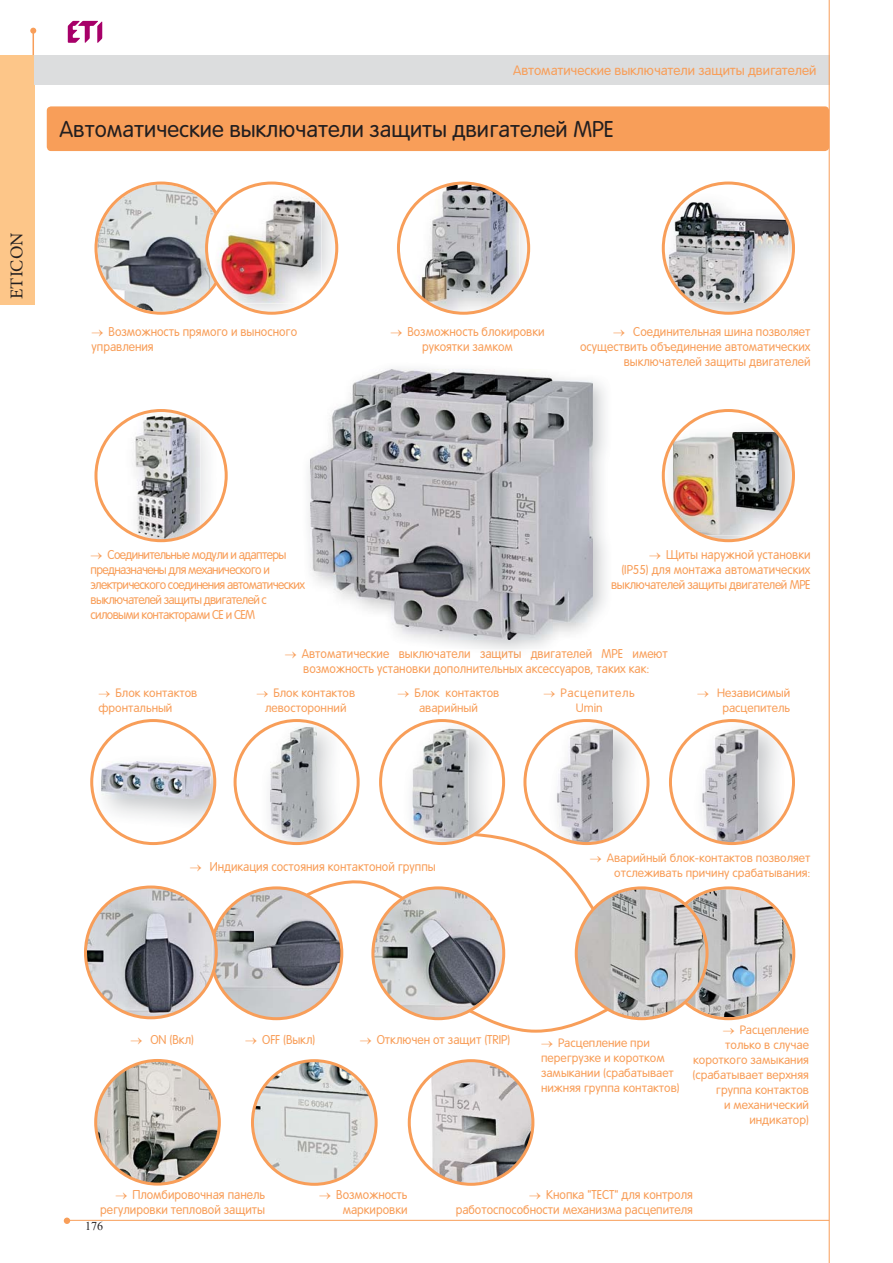
<style>
.page{position:relative;width:893px;height:1263px;background:#fff}
.page>*{position:absolute;margin:0;border:0;box-sizing:border-box;transform-origin:0 0}
.t1{font:22.5px "Rotonda C";color:#231f20}
.t2{font:18px "Minion Pro";letter-spacing:-.005em;color:#231f20}
.t3{font:13.5px "Rotonda C";color:#f89e59}
.t4{font:12.6px/15px "Rotonda C";color:#f89e59;text-align:right;scale:.95 1}
.t5{font:12.6px/15px "Rotonda C";letter-spacing:-.05em;color:#f89e59;scale:.95 1}
.t6{font:12px/15px "Rotonda C";color:#f89e59;text-align:right}
.t7{font:12px/15px "Rotonda C";letter-spacing:.06em;color:#f89e59;text-align:center}
.t8{font:12px "Times New Roman";color:#231f20}
.s1{color:#f59c58}
.s2{color:#f29a56}
.s3{color:#f19956}
.s4{color:#f79d58}
</style>
<div class="page">
<svg style="left:68px;top:21px;width:34px;height:22px"></svg>
<svg style="left:64px;top:1218px;width:6px;height:6px"></svg>
<svg style="left:30px;top:28px;width:6px;height:27px"></svg>
<hr style="left:66px;top:1220px;width:763px;height:1px;background:#f89e59">
<div style="left:0;top:55px;width:34px;height:250px;background:#fdc689"></div>
<div style="left:34px;top:55px;width:795px;height:30px;background:#dcddde"></div>
<hr style="left:829px;top:0;width:1px;height:1263px;background:#f89e59">
<div style="left:47px;top:106px;width:782px;height:45px;background:#f89e59;border-radius:4px"></div>
<img style="left:308px;top:368px;width:298px;height:282px">
<img style="left:311px;top:369px;width:281px;height:270px">
<img style="left:95px;top:756px;width:120px;height:72px">
<img style="left:101px;top:762px;width:109px;height:37px">
<div style="left:90px;top:719px;width:126px;height:126px;border:3px solid #f89e59;border-radius:50%"></div>
<img style="left:261px;top:721px;width:82px;height:123px">
<img style="left:271px;top:727px;width:46px;height:110px">
<div style="left:234px;top:719px;width:126px;height:126px;border:3px solid #f89e59;border-radius:50%"></div>
<svg style="left:670px;top:721px;width:123px;height:123px"></svg>
<img style="left:693px;top:830px;width:9px;height:8px">
<img style="left:702px;top:728px;width:56px;height:116px">
<div style="left:669px;top:719px;width:126px;height:126px;border:3px solid #f89e59;border-radius:50%"></div>
<img style="left:548px;top:721px;width:92px;height:119px">
<img style="left:557px;top:728px;width:56px;height:116px">
<div style="left:523px;top:719px;width:126px;height:126px;border:3px solid #f89e59;border-radius:50%"></div>
<img style="left:235px;top:203px;width:102px;height:109px">
<svg style="left:94px;top:182px;width:122px;height:133px"></svg>
<img style="left:216px;top:191px;width:105px;height:113px">
<div style="left:205px;top:182px;width:133px;height:133px;border:3px solid #f89e59;border-radius:50%"></div>
<img style="left:252px;top:1061px;width:123px;height:48px">
<img style="left:252px;top:1061px;width:124px;height:123px;border-radius:50%">
<div style="left:251px;top:1059px;width:127px;height:127px;border:3px solid #f89e59;border-radius:50%"></div>
<svg style="left:398px;top:183px;width:131px;height:130px"></svg>
<img style="left:413px;top:289px;width:55px;height:22px">
<img style="left:511px;top:204px;width:10px;height:91px">
<img style="left:518px;top:213px;width:11px;height:69px">
<img style="left:413px;top:183px;width:48px;height:24px">
<img style="left:469px;top:295px;width:39px;height:16px">
<img style="left:469px;top:183px;width:42px;height:112px">
<img style="left:411px;top:207px;width:2px;height:82px">
<div style="left:397px;top:182px;width:133px;height:133px;border:3px solid #f89e59;border-radius:50%"></div>
<img style="left:200px;top:424px;width:17px;height:103px">
<img style="left:119px;top:419px;width:7px;height:111px">
<img style="left:126px;top:411px;width:74px;height:130px">
<div style="left:94px;top:409px;width:134px;height:133px;border:3px solid #f89e59;border-radius:50%"></div>
<img style="left:702px;top:535px;width:52px;height:6px">
<img style="left:779px;top:435px;width:14px;height:81px">
<img style="left:663px;top:422px;width:113px;height:88px">
<img style="left:673px;top:432px;width:106px;height:103px">
<div style="left:662px;top:409px;width:133px;height:133px;border:3px solid #f89e59;border-radius:50%"></div>
<svg style="left:663px;top:183px;width:130px;height:130px"></svg>
<img style="left:663px;top:193px;width:130px;height:118px">
<img style="left:668px;top:202px;width:121px;height:101px">
<div style="left:662px;top:182px;width:133px;height:133px;border:3px solid #f89e59;border-radius:50%"></div>
<img style="left:373px;top:888px;width:131px;height:131px;border-radius:50%">
<div style="left:371px;top:886px;width:134px;height:134px;border:3px solid #f89e59;border-radius:50%"></div>
<img style="left:96px;top:1060px;width:123px;height:124px;border-radius:50%">
<div style="left:94px;top:1059px;width:127px;height:127px;border:3px solid #f89e59;border-radius:50%"></div>
<img style="left:211px;top:888px;width:131px;height:131px;border-radius:50%">
<div style="left:209px;top:886px;width:134px;height:134px;border:3px solid #f89e59;border-radius:50%"></div>
<img style="left:85px;top:887px;width:131px;height:131px;border-radius:50%">
<div style="left:84px;top:886px;width:134px;height:133px;border:3px solid #f89e59;border-radius:50%"></div>
<img style="left:403px;top:721px;width:91px;height:123px">
<svg style="left:462px;top:833px;width:132px;height:77px"></svg>
<img style="left:412px;top:728px;width:57px;height:110px">
<div style="left:379px;top:719px;width:126px;height:126px;border:3px solid #f89e59;border-radius:50%"></div>
<svg style="left:661px;top:886px;width:134px;height:134px"></svg>
<img style="left:576px;top:914px;width:26px;height:92px">
<svg style="left:468px;top:1006px;width:143px;height:27px"></svg>
<img style="left:576px;top:888px;width:131px;height:131px;border-radius:50%">
<div style="left:575px;top:886px;width:133px;height:134px;border:3px solid #f89e59;border-radius:50%"></div>
<svg style="left:304px;top:880px;width:102px;height:22px"></svg>
<img style="left:430px;top:1061px;width:103px;height:122px">
<div style="left:408px;top:1059px;width:126px;height:127px;border:3px solid #f89e59;border-radius:50%"></div>
<p class="t3" style="left:513px;top:63px;width:305px">Автоматические выключатели защиты двигателей</p>
<h1 class="t1" style="left:60px;top:116px;width:556px">Автоматические выключатели защиты двигателей MPE</h1>
<h2 class="t2" style="left:6px;top:299px;width:67px;rotate:-90deg">ETICON</h2>
<p class="t4" style="left:92px;top:324px;width:218px;text-align:left">□ Возможность прямого и выносного управления</p>
<p class="t4" style="left:390px;top:324px;width:164px;text-align:center">□ Возможность блокировки рукоятки замком</p>
<p class="t4" style="left:580px;top:324px;width:244px">□ Соединительная шина позволяет осуществить объединение автоматических выключателей защиты двигателей</p>
<p class="t5" style="left:90px;top:547px;width:227px">□ Соединительные модули и адаптеры предназначены для механического и электрического соединения автоматических выключателей защиты двигателей с силовыми контакторами СЕ и СЕМ</p>
<p class="t4" style="left:611px;top:547px;width:211px">□ Щиты наружной установки<br>(IP55) для монтажа автоматических выключателей защиты двигателей MPE</p>
<p class="t4" style="left:285px;top:647px;width:405px;text-align:center">□ Автоматические выключатели <span class="s1">защ</span><span class="s2">ит</span><span class="s3">ы</span> <span class="s1">дв</span><span class="s4">иг</span>ателей MPE имеют возможность установки дополнительных аксессуаров, таких как:</p>
<p class="t6" style="left:256px;top:686px;width:100px;text-align:center">□ Блок контактов левосторонний</p>
<p class="t6" style="left:697px;top:686px;width:94px">□ Независимый расцепитель</p>
<p class="t6" style="left:98px;top:686px;width:100px;text-align:left">□ Блок контактов фронтальный</p>
<p class="t6" style="left:398px;top:686px;width:103px;text-align:center">□ Блок контактов аварийный</p>
<p class="t7" style="left:543px;top:686px;width:93px">□ Расцепитель<br>Umin</p>
<p class="t4" style="left:190px;top:859px;width:260px">□ Индикация состояния контактоной группы</p>
<p class="t6" style="left:590px;top:851px;width:222px">□ Аварийный блок-контактов позволяет отслеживать причину срабатывания:</p>
<p class="t4" style="left:130px;top:1032px;width:68px">□ ON (Вкл)</p>
<p class="t4" style="left:245px;top:1032px;width:75px">□ OFF (Выкл)</p>
<p class="t4" style="left:360px;top:1032px;width:160px">□ Отключен от защит (TRIP)</p>
<p class="t6" style="left:541px;top:1036px;width:140px;text-align:left">□ Расцепление при перегрузке и коротком замыкании (срабатывает нижняя группа контактов)</p>
<p class="t6" style="left:692px;top:1022px;width:118px">□ Расцепление только в случае короткого замыкания (срабатывает верхняя группа контактов<br>и механический индикатор)</p>
<p class="t4" style="left:100px;top:1187px;width:175px">□ Пломбировочная панель регулировки тепловой защиты</p>
<p class="t8" style="left:85px;top:1219px;width:19px">176</p>
<p class="t4" style="left:319px;top:1187px;width:94px">□ Возможность маркировки</p>
<p class="t4" style="left:456px;top:1187px;width:251px">□ Кнопка "ТЕСТ" для контроля работоспособности механизма расцепителя</p>
</div>
